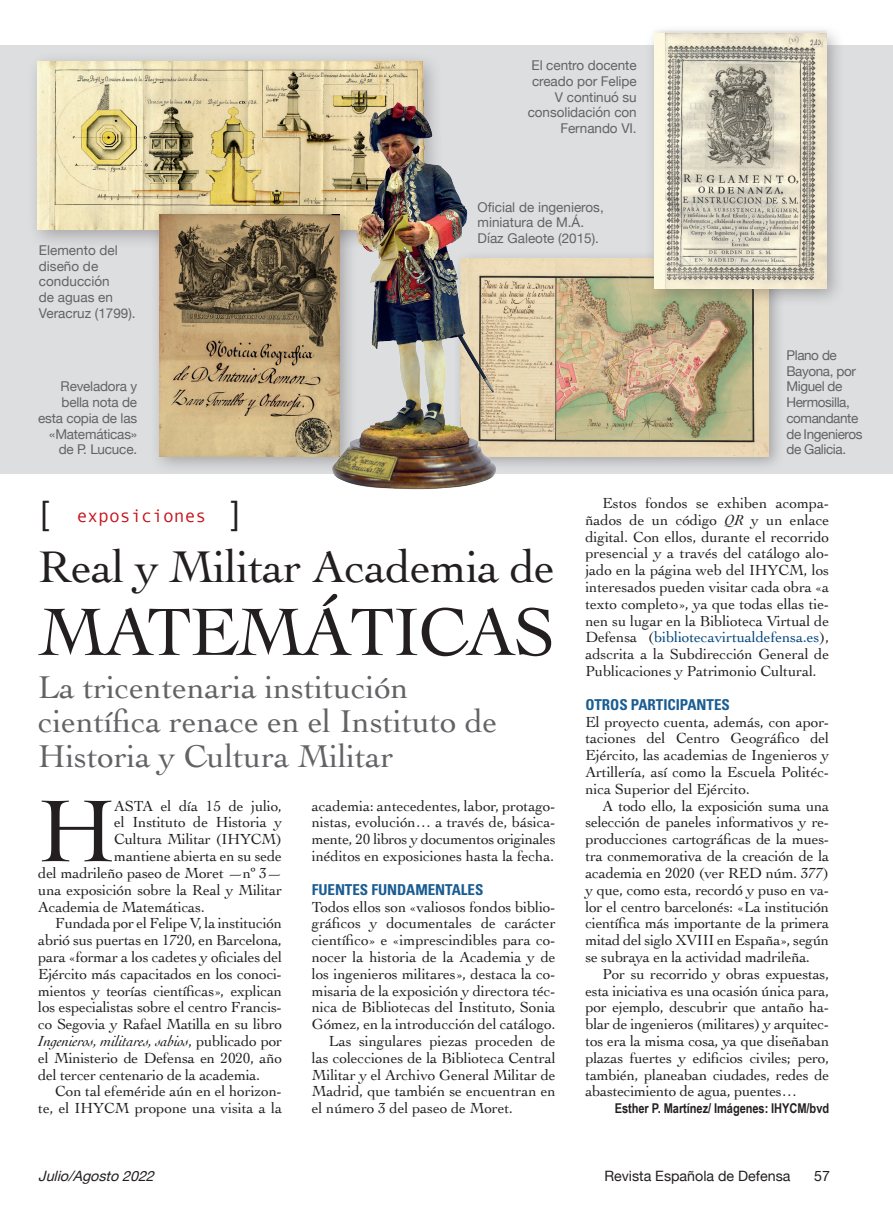
<style>
.page{position:relative;width:893px;height:1217px;background:#fff}
.page>*{position:absolute;margin:0;border:0;box-sizing:border-box;transform-origin:0 0}
.Texto_general{font:92.4px "Cochin";color:#231f20}
.Título_B{font:70.5px "Cochin";letter-spacing:-.03em;color:#231f20}
.Título_B-2{font:46.5px "Cochin";letter-spacing:-.01em;color:#231f20}
.Entradilla{font:33px/34.5px "Cochin";color:#636366}
.t1{font:33px "Helvetica Neue";color:#231f20}
.t2{font:18px "Monotypecom";color:#c4121a}
.Texto_general-2{font:15.3px/16.8px "Cochin";letter-spacing:-.01em;color:#231f20;text-align:justify}
.Ladillo{font:700 condensed 15px "Univers";letter-spacing:-.005em;color:#1a5d93}
.t3{font:14.25px "Helvetica Neue";color:#231f20}
.t4{font:italic 14.25px "Helvetica Neue";color:#231f20}
.Pie_de_foto{font:13.5px/15.8px "Helvetica Neue";letter-spacing:-.005em;color:#636366}
.Pie_de_foto-2{font:13.5px/15.8px "Helvetica Neue";letter-spacing:-.03em;color:#636366}
.Firma{font:700 13.5px "Arial Narrow";letter-spacing:-.005em;color:#231f20}
.s1{font-family:"Helvetica Neue";font-size:33px;color:#231f20}
.s2{font-style:italic}
.s3{color:#00467e}
</style>
<div class="page">
<div style="left:0;top:46px;width:893px;height:428px;background:#dddee0"></div>
<div style="left:26px;top:50px;width:419px;height:201px;background:#231f20;opacity:.3"></div>
<img style="left:38px;top:62px;width:389px;height:168px">
<div style="left:451px;top:250px;width:335px;height:223px;background:#231f20;opacity:.3"></div>
<img style="left:513px;top:259px;width:256px;height:197px">
<div style="left:644px;top:23px;width:201px;height:284px;background:#231f20;opacity:.3"></div>
<img style="left:654px;top:33px;width:173px;height:255px">
<img style="left:324px;top:88px;width:189px;height:402px">
<div style="left:149px;top:204px;width:210px;height:271px;background:#231f20;opacity:.3"></div>
<img style="left:159px;top:214px;width:181px;height:242px">
<p class="Pie_de_foto" style="left:39px;top:243px;width:98px">Elemento del diseño de conducción<br>de aguas en<br>Veracruz (1799).</p>
<p class="Pie_de_foto" style="left:38px;top:379px;width:101px;text-align:right">Reveladora y bella nota de esta copia de las «Matemáticas» de P. Lucuce.</p>
<p class="Pie_de_foto" style="left:528px;top:58px;width:110px;text-align:right">El centro docente creado por Felipe<br>V continuó su consolidación con<br>Fernando VI.</p>
<p class="Pie_de_foto" style="left:478px;top:200px;width:128px">Oficial de ingenieros, miniatura de M.Á.<br>Díaz Galeote (2015).</p>
<p class="Pie_de_foto-2" style="left:786px;top:348px;width:78px">Plano de<br>Bayona, por<br>Miguel de<br>Hermosilla, comandante de Ingenieros de Galicia.</p>
<p class="t1" style="left:40px;top:489px;width:10px">[</p>
<p class="t2" style="left:77px;top:505px;width:165px">exposiciones <span class="s1">]</span></p>
<p class="Título_B-2" style="left:38px;top:535px;width:518px">Real y Militar Academia de</p>
<p class="Título_B" style="left:38px;top:584px;width:518px">MATEMÁTICAS</p>
<p class="Entradilla" style="left:38px;top:668px;width:461px">La tricentenaria institución científica renace en el Instituto de<br>Historia y Cultura Militar</p>
<p class="Texto_general" style="left:38px;top:768px;width:78px">H</p>
<p class="Texto_general-2" style="left:114px;top:796px;width:169px">ASTA el día 15 de julio,</p>
<p class="Texto_general-2" style="left:114px;top:813px;width:169px">el Instituto de Historia y</p>
<p class="Texto_general-2" style="left:114px;top:830px;width:169px">Cultura Militar (IHYCM)</p>
<p class="Texto_general-2" style="left:114px;top:846px;width:169px">mantiene abierta en su sede</p>
<p class="Texto_general-2" style="left:38px;top:863px;width:245px">del madrileño paseo de Moret —nº 3—</p>
<p class="Texto_general-2" style="left:38px;top:880px;width:245px">una exposición sobre la Real y Militar</p>
<p class="Texto_general-2" style="left:38px;top:897px;width:168px">Academia de Matemáticas.</p>
<p class="Texto_general-2" style="left:38px;top:914px;width:245px;text-indent:17px">Fundada por el Felipe V, la institución abrió sus puertas en 1720, en Barcelona, para «formar a los cadetes y oficiales del Ejército más capacitados en los conoci&shy;mientos y teorías científicas», explican los especialistas sobre el centro Francis&shy;co Segovia y Rafael Matilla en su libro <span class="s2">Ingenieros, militares, sabios</span>, publicado por el Ministerio de Defensa en 2020, año del tercer centenario de la academia.</p>
<p class="Texto_general-2" style="left:38px;top:1082px;width:245px;text-align:right">Con tal efeméride aún en el horizon&shy;te, el IHYCM propone una visita a la</p>
<p class="Texto_general-2" style="left:312px;top:796px;width:245px">academia: antecedentes, labor, protago&shy;nistas, evolución… a través de, básica&shy;mente, 20 libros y documentos originales inéditos en exposiciones hasta la fecha.</p>
<p class="Ladillo" style="left:312px;top:879px;width:173px">FUENTES FUNDAMENTALES</p>
<p class="Texto_general-2" style="left:312px;top:897px;width:245px">Todos ellos son «valiosos fondos biblio&shy;gráficos y documentales de carácter científico» e «imprescindibles para co&shy;nocer la historia de la Academia y de los ingenieros militares», destaca la co&shy;misaria de la exposición y directora téc&shy;nica de Bibliotecas del Instituto, Sonia Gómez, en la introducción del catálogo.</p>
<p class="Texto_general-2" style="left:312px;top:1031px;width:245px;text-indent:17px">Las singulares piezas proceden de las colecciones de la Biblioteca Central Militar y el Archivo General Militar de Madrid, que también se encuentran en el número 3 del paseo de Moret.</p>
<p class="Texto_general-2" style="left:585px;top:494px;width:245px;text-indent:17px">Estos fondos se exhiben acompa&shy;ñados de un código <span class="s2">QR</span> y un enlace digital. Con ellos, durante el recorrido presencial y a través del catálogo alo&shy;jado en la página web del IHYCM, los interesados pueden visitar cada obra «a texto completo», ya que todas ellas tie&shy;nen su lugar en la Biblioteca Virtual de Defensa (<span class="s3">bibliotecavirtualdefensa.es</span>), adscrita a la Subdirección General de Publicaciones y Patrimonio Cultural.</p>
<p class="Ladillo" style="left:585px;top:695px;width:146px">OTROS PARTICIPANTES</p>
<p class="Texto_general-2" style="left:585px;top:712px;width:245px">El proyecto cuenta, además, con apor&shy;taciones del Centro Geográfico del Ejército, las academias de Ingenieros y Artillería, así como la Escuela Politéc&shy;nica Superior del Ejército.</p>
<p class="Texto_general-2" style="left:585px;top:796px;width:245px;text-indent:17px">A todo ello, la exposición suma una selección de paneles informativos y re&shy;producciones cartográficas de la mues&shy;tra conmemorativa de la creación de la academia en 2020 (ver RED núm. 377) y que, como esta, recordó y puso en va&shy;lor el centro barcelonés: «La institución científica más importante de la primera mitad del siglo XVIII en España», según se subraya en la actividad madrileña.</p>
<p class="Texto_general-2" style="left:585px;top:964px;width:245px;text-indent:17px">Por su recorrido y obras expuestas, esta iniciativa es una ocasión única para, por ejemplo, descubrir que antaño ha&shy;blar de ingenieros (militares) y arquitec&shy;tos era la misma cosa, ya que diseñaban plazas fuertes y edificios civiles; pero, también, planeaban ciudades, redes de abastecimiento de agua, puentes…</p>
<p class="Firma" style="left:615px;top:1097px;width:216px">Esther P. Martínez/ Imágenes: IHYCM/bvd</p>
<p class="t4" style="left:38px;top:1165px;width:123px">Julio/Agosto2022</p>
<p class="t3" style="left:604px;top:1165px;width:188px">Revista Española de Defensa</p>
<p class="t3" style="left:814px;top:1165px;width:17px">57</p>
</div>
